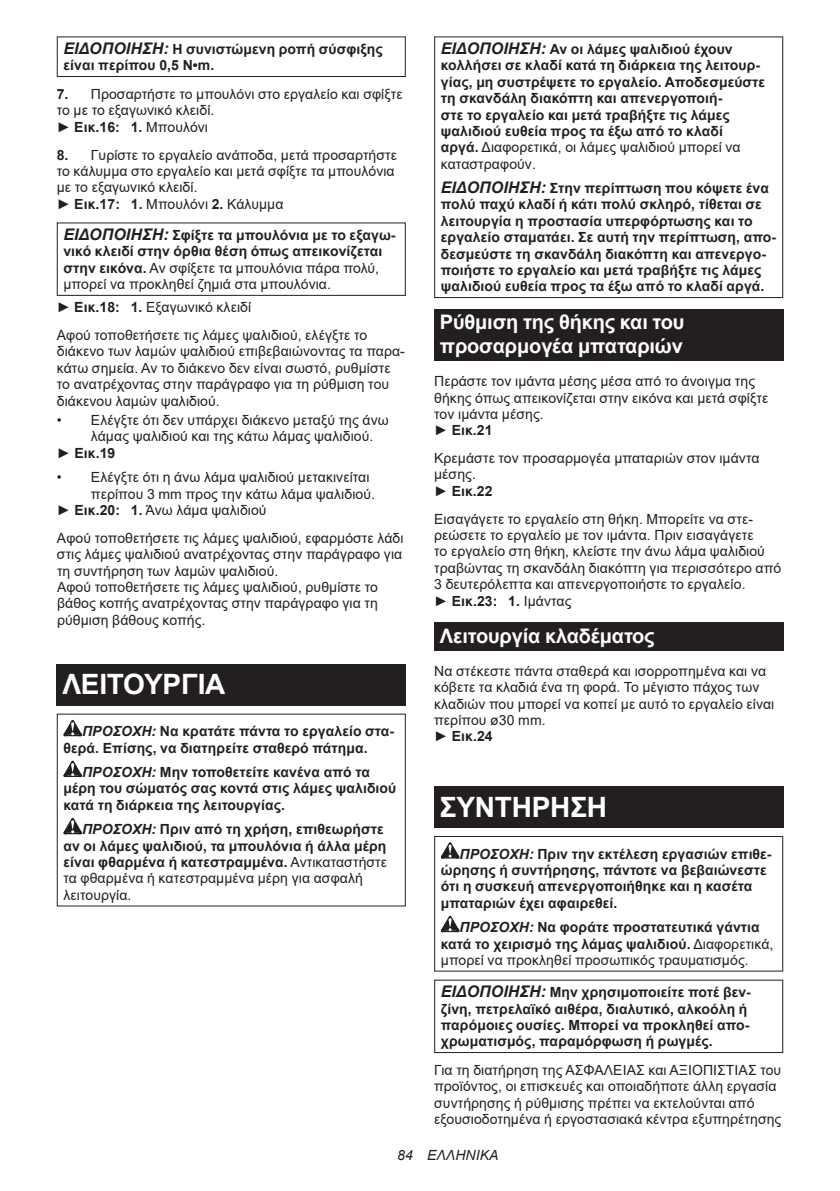
<style>
.page{position:relative;width:840px;height:1191px;background:#fff}
.page>*{position:absolute;margin:0;border:0;box-sizing:border-box;transform-origin:0 0}
.t1{font:700 28px "Arial";letter-spacing:-.01em;color:#fff}
.t2{font:700 20px/23.4px "Arial";letter-spacing:-.01em;color:#fff}
.t3{font:14px/16.4px "Arial";letter-spacing:.005em;color:#231f20}
.t4{font:700 14px/16.4px "Arial";letter-spacing:.005em;color:#231f20}
.t5{font:italic 14px "Arial";letter-spacing:.005em;color:#231f20}
.s1{font-style:italic;font-size:16px}
.s2{font-weight:700}
.s3{font-weight:400}
.s4{font-style:italic}
</style>
<div class="page">
<div style="left:57px;top:36px;width:348px;height:41px;border:1px solid #231f20"></div>
<div style="left:57px;top:222px;width:348px;height:74px;border:1px solid #231f20"></div>
<div style="left:57px;top:664px;width:348px;height:41px;background:#231f20"></div>
<svg style="left:63px;top:720px;width:19px;height:16px"></svg>
<svg style="left:63px;top:760px;width:19px;height:17px"></svg>
<svg style="left:63px;top:818px;width:19px;height:16px"></svg>
<div style="left:434px;top:36px;width:348px;height:262px;border:1px solid #231f20"></div>
<div style="left:434px;top:309px;width:348px;height:52px;background:#231f20"></div>
<div style="left:434px;top:622px;width:348px;height:29px;background:#231f20"></div>
<div style="left:434px;top:787px;width:348px;height:41px;background:#231f20"></div>
<svg style="left:440px;top:842px;width:19px;height:16px"></svg>
<svg style="left:440px;top:915px;width:19px;height:17px"></svg>
<div style="left:434px;top:836px;width:348px;height:135px;border:1px solid #231f20"></div>
<div style="left:434px;top:979px;width:348px;height:74px;border:1px solid #231f20"></div>
<p class="t4" style="left:63px;top:41px;width:321px"><span class="s1">ΕΙΔΟΠΟΙΗΣΗ:</span> Η συνιστώμενη ροπή σύσφιξης είναι περίπου 0,5 N•m.</p>
<p class="t3" style="left:57px;top:86px;width:347px"><span class="s2">7.</span> Προσαρτήστε το μπουλόνι στο εργαλείο και σφίξτε το με το εξαγωνικό κλειδί.<br>► <span class="s2">Εικ.16: 1.</span> Μπουλόνι</p>
<p class="t3" style="left:57px;top:146px;width:341px"><span class="s2">8.</span> Γυρίστε το εργαλείο ανάποδα, μετά προσαρτήστε το κάλυμμα στο εργαλείο και μετά σφίξτε τα μπουλόνια με το εξαγωνικό κλειδί.<br>► <span class="s2">Εικ.17: 1.</span> Μπουλόνι <span class="s2">2.</span> Κάλυμμα</p>
<p class="t4" style="left:63px;top:227px;width:333px"><span class="s1">ΕΙΔΟΠΟΙΗΣΗ:</span> Σφίξτε τα μπουλόνια με το εξαγω&shy;νικό κλειδί στην όρθια θέση όπως απεικονίζεται στην εικόνα. <span class="s3">Αν σφίξετε τα μπουλόνια πάρα πολύ, μπορεί να προκληθεί ζημιά στα μπουλόνια.</span></p>
<p class="t3" style="left:57px;top:293px;width:312px;line-height:27.8px">► <span class="s2">Εικ.18: 1.</span> Εξαγωνικό κλειδί<br>Αφού τοποθετήσετε τις λάμες ψαλιδιού, ελέγξτε το</p>
<p class="t3" style="left:57px;top:343px;width:349px">διάκενο των λαμών ψαλιδιού επιβεβαιώνοντας τα παρα&shy;κάτω σημεία. Αν το διάκενο δεν είναι σωστό, ρυθμίστε το ανατρέχοντας στην παράγραφο για τη ρύθμιση του διάκενου λαμών ψαλιδιού.</p>
<p class="t3" style="left:57px;top:411px;width:333px">• Ελέγξτε ότι δεν υπάρχει διάκενο μεταξύ της άνω</p>
<p class="t3" style="left:91px;top:428px;width:284px">λάμας ψαλιδιού και της κάτω λάμας ψαλιδιού.</p>
<p class="t4" style="left:57px;top:444px;width:60px"><span class="s3">►</span> Εικ.19</p>
<p class="t3" style="left:57px;top:469px;width:314px">• Ελέγξτε ότι η άνω λάμα ψαλιδιού μετακινείται</p>
<p class="t3" style="left:91px;top:485px;width:285px">περίπου 3 mm προς την κάτω λάμα ψαλιδιού.</p>
<p class="t3" style="left:57px;top:502px;width:211px">► <span class="s2">Εικ.20: 1.</span> Άνω λάμα ψαλιδιού</p>
<p class="t3" style="left:57px;top:529px;width:348px">Αφού τοποθετήσετε τις λάμες ψαλιδιού, εφαρμόστε λάδι στις λάμες ψαλιδιού ανατρέχοντας στην παράγραφο για τη συντήρηση των λαμών ψαλιδιού.<br>Αφού τοποθετήσετε τις λάμες ψαλιδιού, ρυθμίστε το βάθος κοπής ανατρέχοντας στην παράγραφο για τη ρύθμιση βάθους κοπής.</p>
<h1 class="t1" style="left:62px;top:664px;width:164px">ΛΕΙΤΟΥΡΓΙΑ</h1>
<p class="t4" style="left:63px;top:723px;width:332px;text-indent:19px"><span class="s4">ΠΡΟΣΟΧΗ:</span> Να κρατάτε πάντα το εργαλείο στα&shy;θερά. Επίσης, να διατηρείτε σταθερό πάτημα.</p>
<p class="t4" style="left:63px;top:764px;width:334px;text-indent:19px"><span class="s4">ΠΡΟΣΟΧΗ:</span> Μην τοποθετείτε κανένα από τα μέρη του σώματός σας κοντά στις λάμες ψαλιδιού κατά τη διάρκεια της λειτουργίας.</p>
<p class="t4" style="left:63px;top:821px;width:325px;text-indent:19px"><span class="s4">ΠΡΟΣΟΧΗ:</span> Πριν από τη χρήση, επιθεωρήστε αν οι λάμες ψαλιδιού, τα μπουλόνια ή άλλα μέρη είναι φθαρμένα ή κατεστραμμένα. <span class="s3">Αντικαταστήστε τα φθαρμένα ή κατεστραμμένα μέρη για ασφαλή λειτουργία.</span></p>
<p class="t4" style="left:440px;top:41px;width:326px"><span class="s1">ΕΙΔΟΠΟΙΗΣΗ:</span> Αν οι λάμες ψαλιδιού έχουν κολλήσει σε κλαδί κατά τη διάρκεια της λειτουρ&shy;γίας, μη συστρέψετε το εργαλείο. Αποδεσμεύστε τη σκανδάλη διακόπτη και απενεργοποιή-<br>στε το εργαλείο και μετά τραβήξτε τις λάμες ψαλιδιού ευθεία προς τα έξω από το κλαδί<br>αργά. <span class="s3">Διαφορετικά, οι λάμες ψαλιδιού μπορεί να καταστραφούν.</span></p>
<p class="t4" style="left:440px;top:180px;width:336px"><span class="s1">ΕΙΔΟΠΟΙΗΣΗ:</span> Στην περίπτωση που κόψετε ένα πολύ παχύ κλαδί ή κάτι πολύ σκληρό, τίθεται σε λειτουργία η προστασία υπερφόρτωσης και το εργαλείο σταματάει. Σε αυτή την περίπτωση, απο&shy;δεσμεύστε τη σκανδάλη διακόπτη και απενεργο&shy;ποιήστε το εργαλείο και μετά τραβήξτε τις λάμες ψαλιδιού ευθεία προς τα έξω από το κλαδί αργά.</p>
<h2 class="t2" style="left:439px;top:311px;width:246px">Ρύθμιση της θήκης και του προσαρμογέα μπαταριών</h2>
<p class="t3" style="left:434px;top:373px;width:335px">Περάστε τον ιμάντα μέσης μέσα από το άνοιγμα της θήκης όπως απεικονίζεται στην εικόνα και μετά σφίξτε τον ιμάντα μέσης.<br>► <span class="s2">Εικ.21</span></p>
<p class="t3" style="left:434px;top:450px;width:327px">Κρεμάστε τον προσαρμογέα μπαταριών στον ιμάντα μέσης.<br>► <span class="s2">Εικ.22</span></p>
<p class="t3" style="left:434px;top:510px;width:348px">Εισαγάγετε το εργαλείο στη θήκη. Μπορείτε να στε&shy;ρεώσετε το εργαλείο με τον ιμάντα. Πριν εισαγάγετε<br>το εργαλείο στη θήκη, κλείστε την άνω λάμα ψαλιδιού τραβώντας τη σκανδάλη διακόπτη για περισσότερο από 3 δευτερόλεπτα και απενεργοποιήστε το εργαλείο.<br>► <span class="s2">Εικ.23: 1.</span> Ιμάντας</p>
<h2 class="t2" style="left:439px;top:624px;width:216px">Λειτουργία κλαδέματος</h2>
<p class="t3" style="left:434px;top:662px;width:341px">Να στέκεστε πάντα σταθερά και ισορροπημένα και να κόβετε τα κλαδιά ένα τη φορά. Το μέγιστο πάχος των κλαδιών που μπορεί να κοπεί με αυτό το εργαλείο είναι περίπου ø30 mm.<br>► <span class="s2">Εικ.24</span></p>
<h1 class="t1" style="left:439px;top:787px;width:169px">ΣΥΝΤΗΡΗΣΗ</h1>
<p class="t4" style="left:440px;top:845px;width:332px;text-indent:19px"><span class="s4">ΠΡΟΣΟΧΗ:</span> Πριν την εκτέλεση εργασιών επιθε&shy;ώρησης ή συντήρησης, πάντοτε να βεβαιώνεστε ότι η συσκευή απενεργοποιήθηκε και η κασέτα μπαταριών έχει αφαιρεθεί.</p>
<p class="t4" style="left:440px;top:919px;width:334px;text-indent:19px"><span class="s4">ΠΡΟΣΟΧΗ:</span> Να φοράτε προστατευτικά γάντια κατά το χειρισμό της λάμας ψαλιδιού. <span class="s3">Διαφορετικά, μπορεί να προκληθεί προσωπικός τραυματισμός.</span></p>
<p class="t4" style="left:440px;top:984px;width:311px"><span class="s1">ΕΙΔΟΠΟΙΗΣΗ:</span> Μην χρησιμοποιείτε ποτέ βεν&shy;ζίνη, πετρελαϊκό αιθέρα, διαλυτικό, αλκοόλη ή παρόμοιες ουσίες. Μπορεί να προκληθεί απο&shy;χρωματισμός, παραμόρφωση ή ρωγμές.</p>
<p class="t3" style="left:434px;top:1062px;width:348px">Για τη διατήρηση της ΑΣΦΑΛΕΙΑΣ και ΑΞΙΟΠΙΣΤΙΑΣ του προϊόντος, οι επισκευές και οποιαδήποτε άλλη εργασία συντήρησης ή ρύθμισης πρέπει να εκτελούνται από εξουσιοδοτημένα ή εργοστασιακά κέντρα εξυπηρέτησης</p>
<p class="t5" style="left:397px;top:1146px;width:103px">84 ΕΛΛΗΝΙΚΑ</p>
</div>
